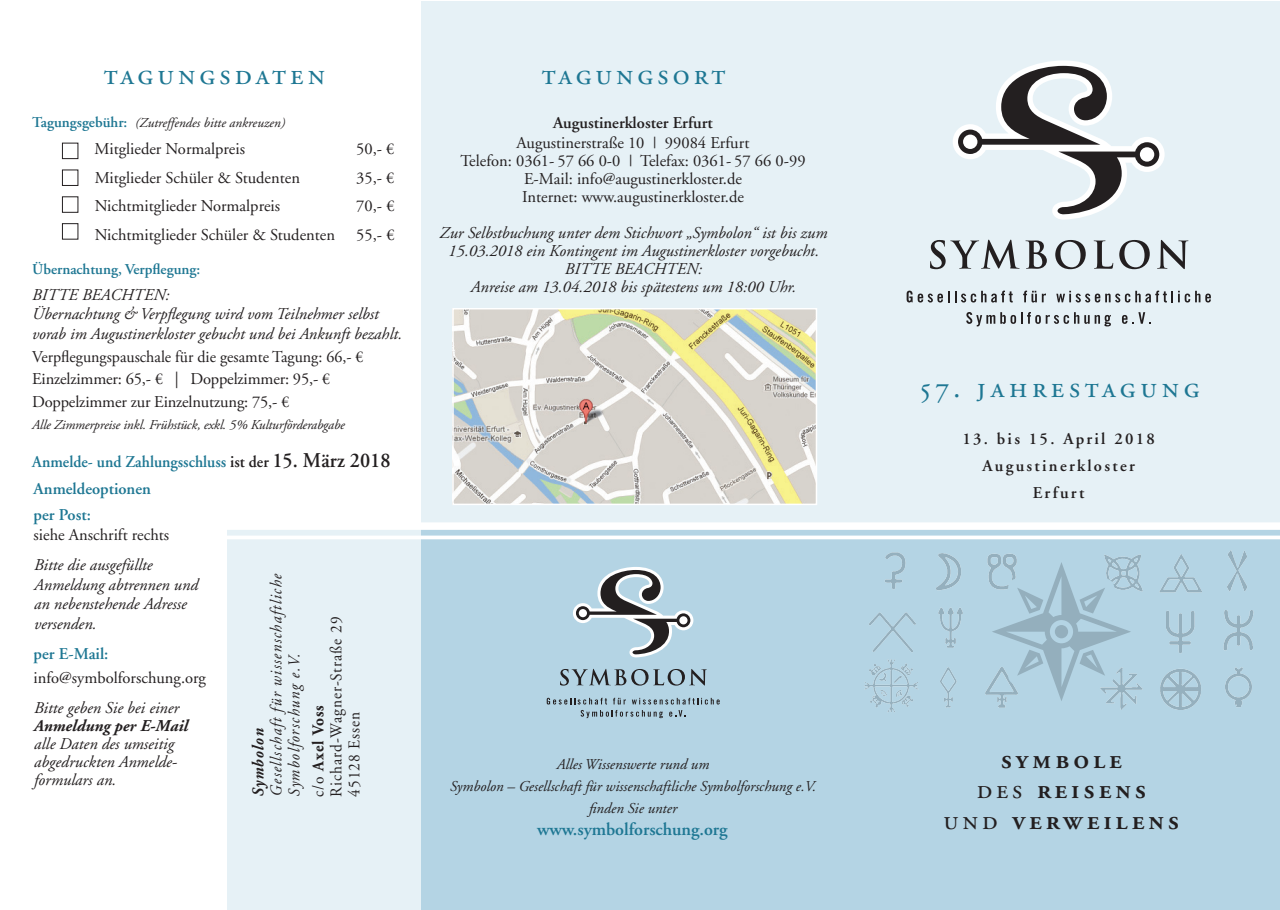
<style>
.page{position:relative;width:1280px;height:910px;background:#fff}
.page>*{position:absolute;margin:0;border:0;box-sizing:border-box;transform-origin:0 0}
.t1{font:30px "Adobe Garamond Regular SC";letter-spacing:.135em;color:#1e7793}
.t2{font:30px "Adobe Garamond Regular SC";letter-spacing:.155em;color:#1e7793}
.t3{font:27.3px/30.8px "Adobe Garamond Semibold SC";letter-spacing:.14em;color:#231f20;text-align:center}
.t4{font:600 18px "Adobe Garamond";color:#1e7793}
.t5{font:16.5px/18px "Adobe Garamond";color:#231f20;text-align:center}
.t6{font:italic 16.5px/18px "Adobe Garamond";color:#231f20}
.t7{font:16.5px/22.5px "Adobe Garamond Pro";letter-spacing:-.01em;color:#231f20}
.t8{font:italic 16.5px/19.8px "Adobe Garamond Pro";color:#231f20}
.t9{font:italic 16.5px/18px "Adobe Garamond";color:#231f20;scale:.93 1}
.t10{font:16.5px/18px "Adobe Garamond";letter-spacing:.06em;color:#231f20;scale:.93 1}
.t11{font:600 16.5px "Adobe Garamond";color:#1e7793;scale:.95 1}
.t12{font:600 16.5px/27px "Adobe Garamond";letter-spacing:.14em;color:#231f20;text-align:center}
.t13{font:600 16.5px/25.5px "Adobe Garamond";color:#1e7793}
.t14{font:600 16.5px "Adobe Garamond";color:#231f20}
.t15{font:italic 700 16.5px "Adobe Garamond";color:#231f20}
.t16{font:italic 700 16.5px "Adobe Garamond";color:#231f20;scale:.93 1}
.t17{font:italic 15px/21.8px "Adobe Garamond";color:#231f20;text-align:center}
.t18{font:600 15px "Adobe Garamond";color:#1e7793}
.t19{font:italic 13.5px "Adobe Garamond Pro";letter-spacing:-.01em;color:#231f20}
.t20{font:italic 13.5px "Adobe Garamond";color:#231f20}
.s1{font-weight:600;font-style:normal;font-size:15px;color:#1e7793}
.s2{font-family:"Adobe Garamond Pro"}
.s3{color:#231f20}
.s4{font-size:21px;color:#231f20}
.s5{font-weight:700}
.s6{font-family:"Adobe Garamond Regular SC"}
</style>
<div class="page">
<div style="left:421px;top:1px;width:858px;height:524px;background:#e6f1f6"></div>
<div style="left:421px;top:525px;width:858px;height:385px;background:#b4d4e4"></div>
<img style="left:865px;top:550px;width:388px;height:162px">
<div style="left:227px;top:525px;width:194px;height:385px;background:#e6f1f6"></div>
<div style="left:196px;top:522px;width:1084px;height:8px;background:#fff"></div>
<hr style="left:219px;top:536px;width:1061px;height:3px;background:#fff">
<svg style="left:966px;top:312px;width:145px;height:14px"></svg>
<svg style="left:1122px;top:312px;width:29px;height:12px"></svg>
<svg style="left:907px;top:291px;width:106px;height:11px"></svg>
<svg style="left:1023px;top:291px;width:23px;height:11px"></svg>
<svg style="left:1056px;top:291px;width:155px;height:11px"></svg>
<svg style="left:930px;top:240px;width:89px;height:29px"></svg>
<svg style="left:1025px;top:240px;width:22px;height:29px"></svg>
<svg style="left:1055px;top:240px;width:31px;height:29px"></svg>
<svg style="left:1094px;top:240px;width:19px;height:29px"></svg>
<svg style="left:1119px;top:240px;width:31px;height:29px"></svg>
<svg style="left:1157px;top:240px;width:31px;height:29px"></svg>
<svg style="left:953px;top:60px;width:211px;height:160px"></svg>
<img style="left:455px;top:311px;width:359px;height:191px">
<div style="left:452px;top:308px;width:365px;height:197px;border:2px solid #fff"></div>
<svg style="left:581px;top:710px;width:82px;height:8px"></svg>
<svg style="left:669px;top:710px;width:16px;height:7px"></svg>
<svg style="left:547px;top:698px;width:60px;height:6px"></svg>
<svg style="left:613px;top:698px;width:13px;height:6px"></svg>
<svg style="left:632px;top:698px;width:88px;height:6px"></svg>
<svg style="left:560px;top:669px;width:147px;height:17px"></svg>
<svg style="left:573px;top:567px;width:120px;height:90px"></svg>
<div style="left:62px;top:143px;width:16px;height:16px;border:1px solid #231f20"></div>
<div style="left:62px;top:196px;width:16px;height:17px;border:1px solid #231f20"></div>
<div style="left:62px;top:170px;width:16px;height:16px;border:1px solid #231f20"></div>
<div style="left:62px;top:223px;width:16px;height:17px;border:1px solid #231f20"></div>
<svg style="left:977px;top:550px;width:169px;height:162px"></svg>
<div style="left:1055px;top:625px;width:13px;height:13px;background:#94afbd;border-radius:50%"></div>
<h1 class="t1" style="left:104px;top:59px;width:223px">tagungsdaten</h1>
<h1 class="t1" style="left:542px;top:59px;width:185px">tagungsort</h1>
<p class="t20" style="left:32px;top:116px;width:254px"><span class="s1">Tagungsgebühr:</span> (Zutreffendes bitte ankreuzen)</p>
<p class="t5" style="left:95px;top:140px;width:152px">Mitglieder Normalpreis</p>
<p class="t5" style="left:356px;top:140px;width:40px">50,- <span class="s2">€</span></p>
<p class="t5" style="left:95px;top:169px;width:207px">Mitglieder Schüler &amp; Studenten</p>
<p class="t5" style="left:356px;top:169px;width:40px">35,- <span class="s2">€</span></p>
<p class="t5" style="left:95px;top:197px;width:187px">Nichtmitglieder Normalpreis</p>
<p class="t5" style="left:356px;top:197px;width:40px">70,- <span class="s2">€</span></p>
<p class="t5" style="left:95px;top:226px;width:242px">Nichtmitglieder Schüler &amp; Studenten</p>
<p class="t5" style="left:356px;top:226px;width:40px">55,- <span class="s2">€</span></p>
<p class="t18" style="left:32px;top:261px;width:170px">Übernachtung, Verpflegung:</p>
<p class="t8" style="left:32px;top:285px;width:372px">BITTE BEACHTEN:<br>Übernachtung &amp; Verpflegung wird vom Teilnehmer selbst vorab im Augustinerkloster gebucht und bei Ankunft bezahlt.</p>
<p class="t7" style="left:32px;top:346px;width:333px">Verpflegungspauschale für die gesamte Tagung: 66,- €<br>Einzelzimmer: 65,- € | Doppelzimmer: 95,- €<br>Doppelzimmer zur Einzelnutzung: 75,- €</p>
<p class="t19" style="left:32px;top:417px;width:314px">Alle Zimmerpreise inkl. Frühstück, exkl. 5% Kulturförderabgabe</p>
<p class="t11" style="left:32px;top:452px;width:379px">Anmelde- und Zahlungsschluss <span class="s3">ist der</span> <span class="s4">15. März 2018</span></p>
<p class="t13" style="left:34px;top:477px;width:119px">Anmeldeoptionen per Post:</p>
<p class="t5" style="left:34px;top:526px;width:137px">siehe Anschrift rechts</p>
<p class="t6" style="left:34px;top:555px;width:165px;line-height:19.8px">Bitte die ausgefüllte<br>Anmeldung abtrennen und an nebenstehende Adresse versenden.</p>
<p class="t13" style="left:34px;top:641px;width:76px">per E-Mail:</p>
<p class="t5" style="left:34px;top:669px;width:174px">info@symbolforschung.org</p>
<p class="t6" style="left:34px;top:699px;width:146px">Bitte geben Sie bei einer</p>
<p class="t15" style="left:34px;top:717px;width:155px">Anmeldung per E-Mail</p>
<p class="t6" style="left:34px;top:735px;width:145px">alle Daten des umseitig abgedruckten Anmelde&shy;formulars an.</p>
<p class="t9" style="left:268px;top:797px;width:242px;rotate:-90deg">Gesellschaft für wissenschaftliche<br>Symbolforschung e.V.</p>
<p class="t10" style="left:309px;top:797px;width:195px;rotate:-90deg">c/o <span class="s5">Axel Voss<br></span>Richard-Wagner-Straße 29<br>45128 Essen</p>
<p class="t16" style="left:249px;top:797px;width:75px;rotate:-90deg">Symbolon</p>
<p class="t14" style="left:553px;top:114px;width:161px">Augustinerkloster Erfurt</p>
<p class="t5" style="left:460px;top:134px;width:347px">Augustinerstraße 10 | 99084 Erfurt<br>Telefon: 0361- 57 66 0-0 | Telefax: 0361- 57 66 0-99<br>E-Mail: info@augustinerkloster.de<br>Internet: www.augustinerkloster.de</p>
<p class="t6" style="left:439px;top:224px;width:389px;text-align:center">Zur Selbstbuchung unter dem Stichwort „Symbolon“ ist bis zum 15.03.2018 ein Kontingent im Augustinerkloster vorgebucht.<br>BITTE BEACHTEN:<br>Anreise am 13.04.2018 bis spätestens um 18:00 Uhr.</p>
<p class="t17" style="left:449px;top:754px;width:368px">Alles Wissenswerte rund um<br>Symbolon – Gesellschaft für wissenschaftliche Symbolforschung e.V. finden Sie unter</p>
<p class="t4" style="left:537px;top:819px;width:192px">www.symbolforschung.org</p>
<h1 class="t2" style="left:920px;top:371px;width:281px">57. jahrestagung</h1>
<p class="t12" style="left:962px;top:425px;width:194px">13. bis 15. April 2018<br>Augustinerkloster<br>Erfurt</p>
<h2 class="t3" style="left:944px;top:744px;width:237px">symbole<br><span class="s6">des</span> reisens<br><span class="s6">und</span> verweilens</h2>
</div>
